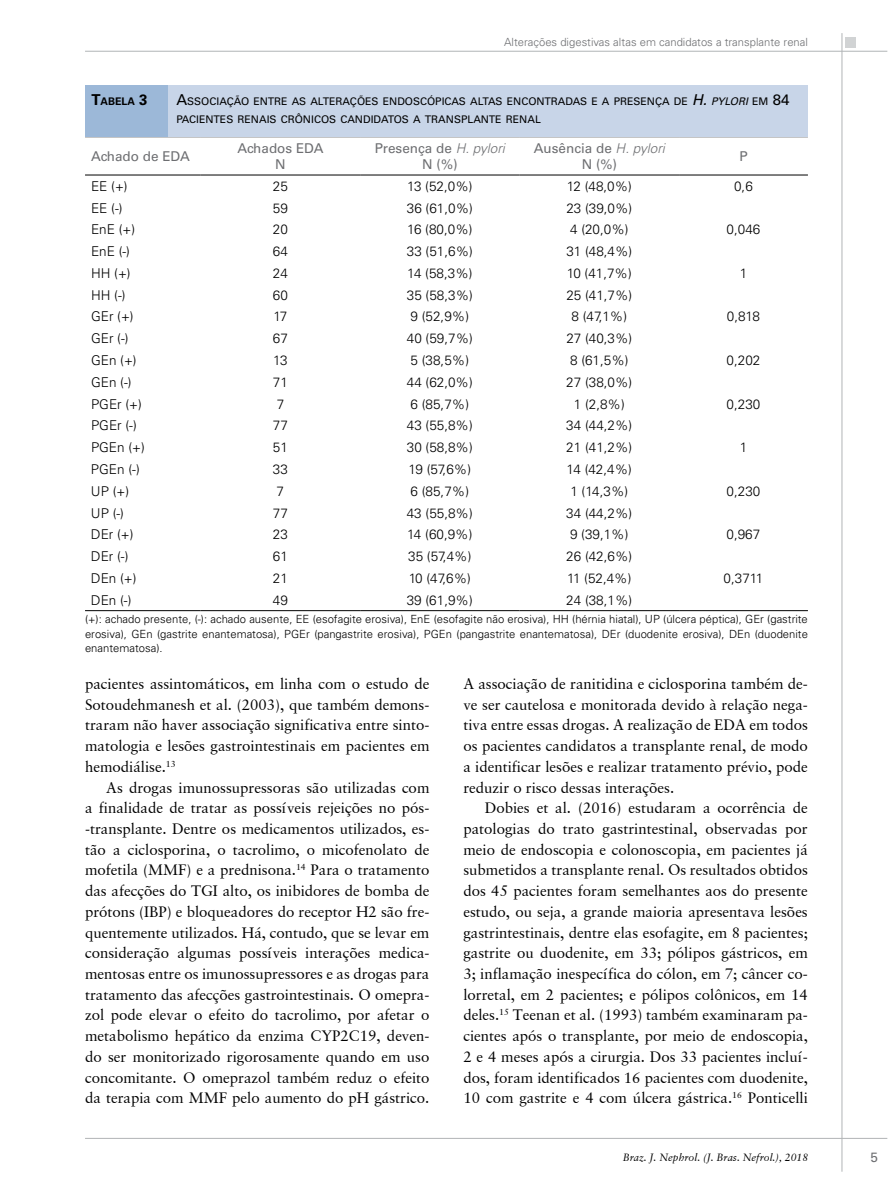
<style>
.page{position:relative;width:893px;height:1191px;background:#fff}
.page>*{position:absolute;margin:0;border:0;box-sizing:border-box;transform-origin:0 0}
.t1{font:15px/20.7px "Garamond Retrospective S Si";color:#000;text-align:justify}
.t2{font:300 13.5px "Univers LT Std";color:#000}
.t3{font:13.5px/16.5px "Univers LT Std";color:#6d6e71;text-align:center}
.t4{font:300 11.25px/14.2px "Univers LT Std";color:#000;text-align:justify}
.t5{font:300 11.25px "Univers LT Std";color:#6d6e71}
.t6{font:10.5px/18px "Univers LT Std";color:#000}
.t7{font:italic 10.5px "Garamond Retrospective S Si";color:#000}
.t8{font:700 10.5px "Univers LT Std";color:#000}
.s1{font-size:15px}
.s2{font-weight:400;font-size:15px}
.s3{font-style:italic;font-size:15px}
.s4{font-style:italic}
.s5{font-weight:300;font-style:italic}
</style>
<div class="page">
<div style="left:845px;top:37px;width:11px;height:11px;background:#d1d3d4"></div>
<hr style="left:85px;top:51px;width:802px;height:1px;background:#b1b4b6">
<hr style="left:842px;top:33px;width:1px;height:1138px;background:#b1b4b6">
<hr style="left:85px;top:1138px;width:802px;height:1px;background:#b1b4b6">
<hr style="left:85px;top:610px;width:116px;height:1px;background:#000">
<hr style="left:201px;top:610px;width:159px;height:1px;background:#000">
<hr style="left:360px;top:610px;width:160px;height:1px;background:#000">
<hr style="left:520px;top:610px;width:159px;height:1px;background:#000">
<hr style="left:679px;top:610px;width:129px;height:1px;background:#000">
<hr style="left:85px;top:175px;width:116px;height:1px;background:#000">
<hr style="left:201px;top:175px;width:159px;height:1px;background:#000">
<hr style="left:360px;top:175px;width:160px;height:1px;background:#000">
<hr style="left:520px;top:175px;width:159px;height:1px;background:#000">
<hr style="left:679px;top:175px;width:129px;height:1px;background:#000">
<div style="left:85px;top:85px;width:723px;height:52px;background:#c8d5e8"></div>
<div style="left:85px;top:85px;width:83px;height:52px;background:#9cb8d8"></div>
<p class="t5" style="left:504px;top:36px;width:305px">Alterações digestivas altas em candidatos a transplante renal</p>
<p class="t8" style="left:91px;top:95px;width:77px"><span class="s1">T</span>ABELA <span class="s1">3</span> <span class="s2">A</span></p>
<p class="t6" style="left:176px;top:93px;width:614px;text-indent:11px">SSOCIAÇÃO ENTRE AS ALTERAÇÕES ENDOSCÓPICAS ALTAS ENCONTRADAS E A PRESENÇA DE <span class="s3">H.</span> <span class="s4">pylori</span> EM <span class="s1">84<br></span>PACIENTES RENAIS CRÔNICOS CANDIDATOS A TRANSPLANTE RENAL</p>
<p class="t3" style="left:91px;top:148px;width:100px">Achado de EDA</p>
<p class="t3" style="left:237px;top:139px;width:88px">Achados EDA<br>N</p>
<p class="t3" style="left:375px;top:139px;width:131px">Presença de <span class="s5">H. pylori<br></span>N (%)</p>
<p class="t3" style="left:534px;top:139px;width:133px">Ausência de <span class="s5">H. pylori<br></span>N (%)</p>
<p class="t3" style="left:739px;top:148px;width:10px">P</p>
<p class="t2" style="left:91px;top:178px;width:38px">EE (+)</p>
<p class="t2" style="left:273px;top:178px;width:17px">25</p>
<p class="t2" style="left:407px;top:178px;width:67px">13 (52,0%)</p>
<p class="t2" style="left:567px;top:178px;width:67px">12 (48,0%)</p>
<p class="t2" style="left:734px;top:178px;width:20px">0,6</p>
<p class="t2" style="left:91px;top:200px;width:33px">EE (-)</p>
<p class="t2" style="left:273px;top:200px;width:17px">59</p>
<p class="t2" style="left:407px;top:200px;width:68px">36 (61,0%)</p>
<p class="t2" style="left:566px;top:200px;width:68px">23 (39,0%)</p>
<p class="t2" style="left:91px;top:221px;width:46px">EnE (+)</p>
<p class="t2" style="left:273px;top:221px;width:17px">20</p>
<p class="t2" style="left:407px;top:221px;width:67px">16 (80,0%)</p>
<p class="t2" style="left:570px;top:221px;width:60px">4 (20,0%)</p>
<p class="t2" style="left:727px;top:221px;width:35px">0,046</p>
<p class="t2" style="left:91px;top:243px;width:41px">EnE (-)</p>
<p class="t2" style="left:273px;top:243px;width:17px">64</p>
<p class="t2" style="left:407px;top:243px;width:68px">33 (51,6%)</p>
<p class="t2" style="left:566px;top:243px;width:68px">31 (48,4%)</p>
<p class="t2" style="left:91px;top:265px;width:41px">HH (+)</p>
<p class="t2" style="left:273px;top:265px;width:17px">24</p>
<p class="t2" style="left:407px;top:265px;width:67px">14 (58,3%)</p>
<p class="t2" style="left:567px;top:265px;width:67px">10 (41,7%)</p>
<p class="t2" style="left:740px;top:265px;width:9px">1</p>
<p class="t2" style="left:91px;top:287px;width:36px">HH (-)</p>
<p class="t2" style="left:273px;top:287px;width:17px">60</p>
<p class="t2" style="left:407px;top:287px;width:68px">35 (58,3%)</p>
<p class="t2" style="left:566px;top:287px;width:68px">25 (41,7%)</p>
<p class="t2" style="left:91px;top:308px;width:44px">GEr (+)</p>
<p class="t2" style="left:273px;top:308px;width:16px">17</p>
<p class="t2" style="left:411px;top:308px;width:60px">9 (52,9%)</p>
<p class="t2" style="left:571px;top:308px;width:57px">8 (47,1%)</p>
<p class="t2" style="left:727px;top:308px;width:35px">0,818</p>
<p class="t2" style="left:91px;top:330px;width:39px">GEr (-)</p>
<p class="t2" style="left:273px;top:330px;width:17px">67</p>
<p class="t2" style="left:407px;top:330px;width:68px">40 (59,7%)</p>
<p class="t2" style="left:566px;top:330px;width:68px">27 (40,3%)</p>
<p class="t2" style="left:91px;top:352px;width:47px">GEn (+)</p>
<p class="t2" style="left:273px;top:352px;width:16px">13</p>
<p class="t2" style="left:411px;top:352px;width:60px">5 (38,5%)</p>
<p class="t2" style="left:570px;top:352px;width:60px">8 (61,5%)</p>
<p class="t2" style="left:727px;top:352px;width:35px">0,202</p>
<p class="t2" style="left:91px;top:374px;width:42px">GEn (-)</p>
<p class="t2" style="left:273px;top:374px;width:17px">71</p>
<p class="t2" style="left:407px;top:374px;width:68px">44 (62,0%)</p>
<p class="t2" style="left:566px;top:374px;width:68px">27 (38,0%)</p>
<p class="t2" style="left:91px;top:396px;width:52px">PGEr (+)</p>
<p class="t2" style="left:277px;top:396px;width:9px">7</p>
<p class="t2" style="left:411px;top:396px;width:60px">6 (85,7%)</p>
<p class="t2" style="left:574px;top:396px;width:53px">1 (2,8%)</p>
<p class="t2" style="left:727px;top:396px;width:35px">0,230</p>
<p class="t2" style="left:91px;top:417px;width:47px">PGEr (-)</p>
<p class="t2" style="left:273px;top:417px;width:17px">77</p>
<p class="t2" style="left:407px;top:417px;width:68px">43 (55,8%)</p>
<p class="t2" style="left:566px;top:417px;width:68px">34 (44,2%)</p>
<p class="t2" style="left:91px;top:439px;width:55px">PGEn (+)</p>
<p class="t2" style="left:273px;top:439px;width:17px">51</p>
<p class="t2" style="left:407px;top:439px;width:68px">30 (58,8%)</p>
<p class="t2" style="left:566px;top:439px;width:68px">21 (41,2%)</p>
<p class="t2" style="left:740px;top:439px;width:9px">1</p>
<p class="t2" style="left:91px;top:461px;width:50px">PGEn (-)</p>
<p class="t2" style="left:273px;top:461px;width:17px">33</p>
<p class="t2" style="left:409px;top:461px;width:64px">19 (57,6%)</p>
<p class="t2" style="left:567px;top:461px;width:67px">14 (42,4%)</p>
<p class="t2" style="left:91px;top:483px;width:40px">UP (+)</p>
<p class="t2" style="left:277px;top:483px;width:9px">7</p>
<p class="t2" style="left:411px;top:483px;width:60px">6 (85,7%)</p>
<p class="t2" style="left:570px;top:483px;width:59px">1 (14,3%)</p>
<p class="t2" style="left:727px;top:483px;width:35px">0,230</p>
<p class="t2" style="left:91px;top:504px;width:35px">UP (-)</p>
<p class="t2" style="left:273px;top:504px;width:17px">77</p>
<p class="t2" style="left:407px;top:504px;width:68px">43 (55,8%)</p>
<p class="t2" style="left:566px;top:504px;width:68px">34 (44,2%)</p>
<p class="t2" style="left:91px;top:526px;width:44px">DEr (+)</p>
<p class="t2" style="left:273px;top:526px;width:17px">23</p>
<p class="t2" style="left:407px;top:526px;width:67px">14 (60,9%)</p>
<p class="t2" style="left:570px;top:526px;width:60px">9 (39,1%)</p>
<p class="t2" style="left:726px;top:526px;width:35px">0,967</p>
<p class="t2" style="left:91px;top:548px;width:39px">DEr (-)</p>
<p class="t2" style="left:273px;top:548px;width:17px">61</p>
<p class="t2" style="left:408px;top:548px;width:65px">35 (57,4%)</p>
<p class="t2" style="left:566px;top:548px;width:68px">26 (42,6%)</p>
<p class="t2" style="left:91px;top:570px;width:47px">DEn (+)</p>
<p class="t2" style="left:273px;top:570px;width:17px">21</p>
<p class="t2" style="left:409px;top:570px;width:64px">10 (47,6%)</p>
<p class="t2" style="left:567px;top:570px;width:66px">11 (52,4%)</p>
<p class="t2" style="left:724px;top:570px;width:41px">0,3711</p>
<p class="t2" style="left:91px;top:592px;width:42px">DEn (-)</p>
<p class="t2" style="left:273px;top:592px;width:17px">49</p>
<p class="t2" style="left:407px;top:592px;width:68px">39 (61,9%)</p>
<p class="t2" style="left:566px;top:592px;width:68px">24 (38,1%)</p>
<p class="t4" style="left:85px;top:612px;width:724px">(+): achado presente, (-): achado ausente, EE (esofagite erosiva), EnE (esofagite não erosiva), HH (hérnia hiatal), UP (úlcera péptica), GEr (gastrite erosiva), GEn (gastrite enantematosa), PGEr (pangastrite erosiva), PGEn (pangastrite enantematosa), DEr (duodenite erosiva), DEn (duodenite enantematosa).</p>
<p class="t1" style="left:85px;top:673px;width:346px">pacientes assintomáticos, em linha com o estudo de Sotoudehmanesh et al. (2003), que também demons&shy;traram não haver associação significativa entre sinto&shy;matologia e lesões gastrointestinais em pacientes em hemodiálise.<sup>13</sup></p>
<p class="t1" style="left:85px;top:777px;width:346px;text-indent:21px">As drogas imunossupressoras são utilizadas com a finalidade de tratar as possíveis rejeições no pós--transplante. Dentre os medicamentos utilizados, es&shy;tão a ciclosporina, o tacrolimo, o micofenolato de mofetila (MMF) e a prednisona.<sup>14</sup> Para o tratamento das afecções do TGI alto, os inibidores de bomba de prótons (IBP) e bloqueadores do receptor H2 são fre&shy;quentemente utilizados. Há, contudo, que se levar em consideração algumas possíveis interações medica&shy;mentosas entre os imunossupressores e as drogas para tratamento das afecções gastrointestinais. O omepra&shy;zol pode elevar o efeito do tacrolimo, por afetar o metabolismo hepático da enzima CYP2C19, deven&shy;do ser monitorizado rigorosamente quando em uso concomitante. O omeprazol também reduz o efeito da terapia com MMF pelo aumento do pH gástrico.</p>
<p class="t1" style="left:463px;top:673px;width:346px">A associação de ranitidina e ciclosporina também de&shy;ve ser cautelosa e monitorada devido à relação nega&shy;tiva entre essas drogas. A realização de EDA em todos os pacientes candidatos a transplante renal, de modo a identificar lesões e realizar tratamento prévio, pode reduzir o risco dessas interações.</p>
<p class="t1" style="left:463px;top:797px;width:346px;text-indent:21px">Dobies et al. (2016) estudaram a ocorrência de patologias do trato gastrintestinal, observadas por meio de endoscopia e colonoscopia, em pacientes já submetidos a transplante renal. Os resultados obtidos dos 45 pacientes foram semelhantes aos do presente estudo, ou seja, a grande maioria apresentava lesões gastrintestinais, dentre elas esofagite, em 8 pacientes; gastrite ou duodenite, em 33; pólipos gástricos, em 3; inflamação inespecífica do cólon, em 7; câncer co&shy;lorretal, em 2 pacientes; e pólipos colônicos, em 14 deles.<sup>15</sup> Teenan et al. (1993) também examinaram pa&shy;cientes após o transplante, por meio de endoscopia, 2 e 4 meses após a cirurgia. Dos 33 pacientes incluí&shy;dos, foram identificados 16 pacientes com duodenite, 10 com gastrite e 4 com úlcera gástrica.<sup>16</sup> Ponticelli</p>
<p class="t7" style="left:623px;top:1151px;width:187px">Braz. J. Nephrol. (J. Bras. Nefrol.), 2018</p>
<p class="t3" style="left:870px;top:1149px;width:9px">5</p>
</div>
